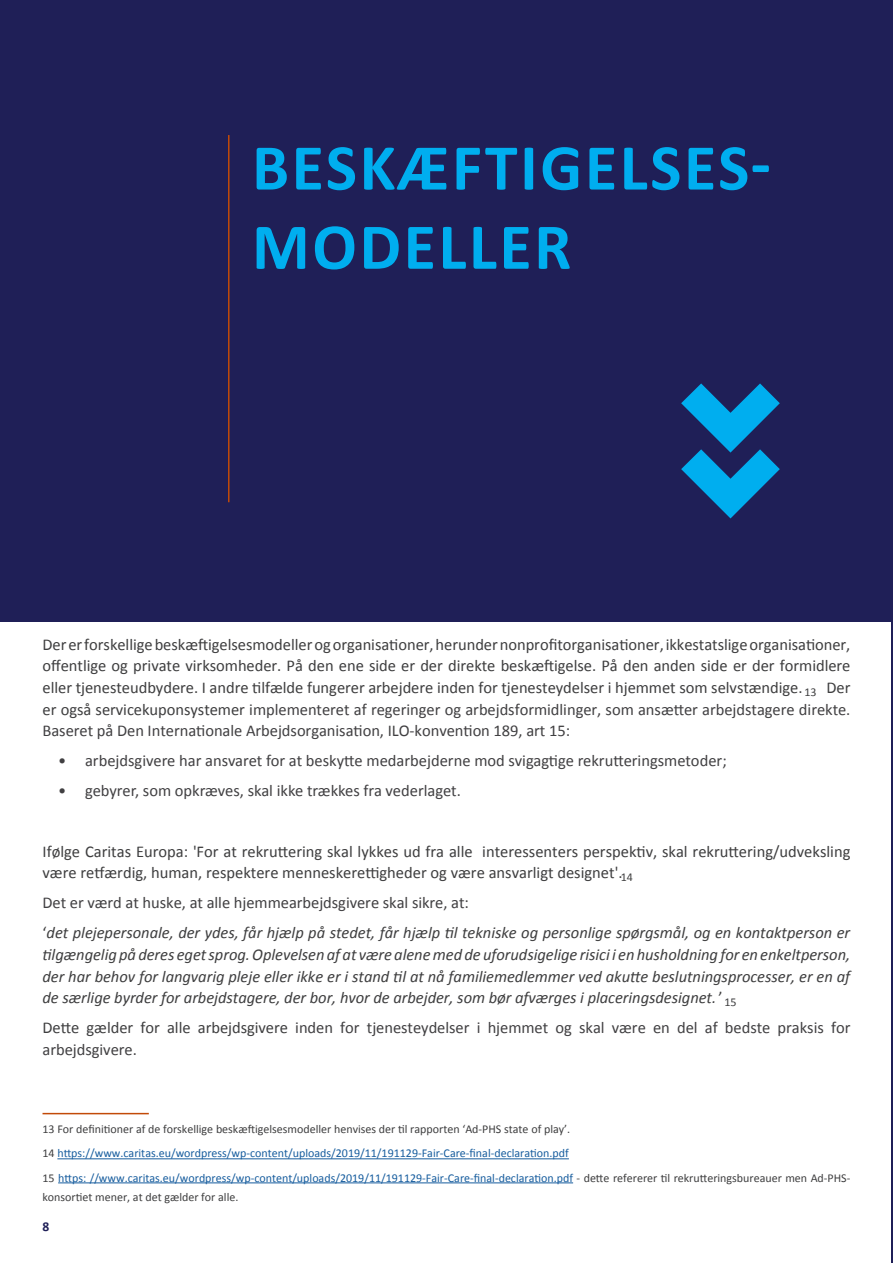
<style>
.page{position:relative;width:893px;height:1263px;background:#fff}
.page>*{position:absolute;margin:0;border:0;box-sizing:border-box;transform-origin:0 0}
.Footnote{font:180px "Axis";color:#00aeef}
.Footnote-2{font:700 66px/79.2px "Calibri";letter-spacing:.04em;color:#00aeef}
.Body_text{font:16.5px/21.6px "Calibri";color:#3e3e3f;text-align:justify}
.Body_text-2{font:italic 16.5px/21.6px "Calibri";letter-spacing:-.005em;color:#3e3e3f;text-align:justify}
.Body_text-3{font:16.5px/21.6px "Calibri";letter-spacing:-.005em;color:#414042}
.t1{font:700 13.5px "Calibri";color:#1f1f57}
.Paragraph_Style_OK{font:12px/19.8px "Calibri";color:#175d9e}
.Paragraph_Style_OK-2{font:12px "Calibri";color:#3e3e3f}
.s1{color:#414042}
.s2{font-style:normal}
.s3{color:#3e3e3f}
</style>
<div class="page">
<div style="left:0;top:0;width:893px;height:621px;background:#1f1f57"></div>
<hr style="left:891px;top:0;width:2px;height:1263px;background:#1f1f57">
<hr style="left:228px;top:135px;width:2px;height:367px;background:#c24a08">
<hr style="left:43px;top:1113px;width:106px;height:1px;background:#c24a08">
<hr style="left:57px;top:1158px;width:512px;height:1px;background:#175d9e">
<hr style="left:58px;top:1182px;width:515px;height:1px;background:#175d9e">
<p class="Footnote-2" style="left:252px;top:126px;width:516px">BESKÆFTIGELSES-<br>MODELLER</p>
<p class="Footnote" style="left:828px;top:378px;width:151px;rotate:90deg">&gt;&gt;</p>
<p class="Body_text" style="left:43px;top:633px;width:809px">Der er forskellige beskæftigelsesmodeller og organisationer, herunder nonprofitorganisationer, ikkestatslige organisationer, offentlige og private virksomheder. På den ene side er der direkte beskæftigelse. På den anden side er der formidlere eller tjenesteudbydere. I andre tilfælde fungerer arbejdere inden for tjenesteydelser i hjemmet som selvstændige. <sub>13</sub> Der er også servicekuponsystemer <span class="s1">implementeret af regeringer og arbejdsformidlinger, som ansætter arbejdstagere direkte.<br>Baseret på Den Internationale Arbejdsorganisation, ILO-konvention 189, art 15:</span></p>
<p class="Body_text-3" style="left:58px;top:749px;width:670px">• arbejdsgivere har ansvaret for at beskytte medarbejderne mod svigagtige rekrutteringsmetoder;</p>
<p class="Body_text-3" style="left:58px;top:779px;width:404px">• gebyrer, som opkræves, skal ikke trækkes fra vederlaget.</p>
<p class="Body_text" style="left:43px;top:840px;width:809px">Ifølge Caritas Europa: 'For at rekruttering skal lykkes ud fra alle interessenters perspektiv, skal rekruttering/udveksling være retfærdig, human, respektere menneskerettigheder og være ansvarligt designet'.<sub>14</sub></p>
<p class="Body_text-3" style="left:43px;top:891px;width:428px">Det er værd at huske, at alle hjemmearbejdsgivere skal sikre, at:</p>
<p class="Body_text-2" style="left:43px;top:921px;width:809px"><span class="s2">‘</span>det plejepersonale, der ydes, får hjælp på stedet, får hjælp til tekniske og personlige spørgsmål, og en kontaktperson er tilgængelig på deres eget sprog. Oplevelsen af at være alene med de uforudsigelige risici i en husholdning for en enkeltperson, der har behov for langvarig pleje eller ikke er i stand til at nå familiemedlemmer ved akutte beslutningsprocesser, er en af de særlige byrder for arbejdstagere, der bor, hvor de arbejder, som bør afværges i placeringsdesignet. <span class="s2">’</span> <sub>15</sub></p>
<p class="Body_text-3" style="left:43px;top:1016px;width:809px"><span class="s3">Dette gælder for alle arbejdsgivere</span> inden for tjenesteydelser i hjemmet og skal være en del af bedste praksis for arbejdsgivere.</p>
<p class="Paragraph_Style_OK-2" style="left:43px;top:1122px;width:529px">13 For definitioner af de forskellige beskæftigelsesmodeller henvises der til rapporten ‘Ad-PHS state of play’.</p>
<p class="Paragraph_Style_OK" style="left:43px;top:1143px;width:528px"><span class="s3">14</span> https://www.caritas.eu/wordpress/wp-content/uploads/2019/11/191129-Fair-Care-final-declaration.pdf</p>
<p class="Paragraph_Style_OK" style="left:43px;top:1167px;width:809px"><span class="s3">15</span> https: //www.caritas.eu/wordpress/wp-content/uploads/2019/11/191129-Fair-Care-final-declaration.pdf <span class="s3">- dette refererer til rekrutteringsbureauer men Ad-PHS&shy;konsortiet mener, at det gælder for alle.</span></p>
<p class="t1" style="left:43px;top:1216px;width:8px">8</p>
</div>
